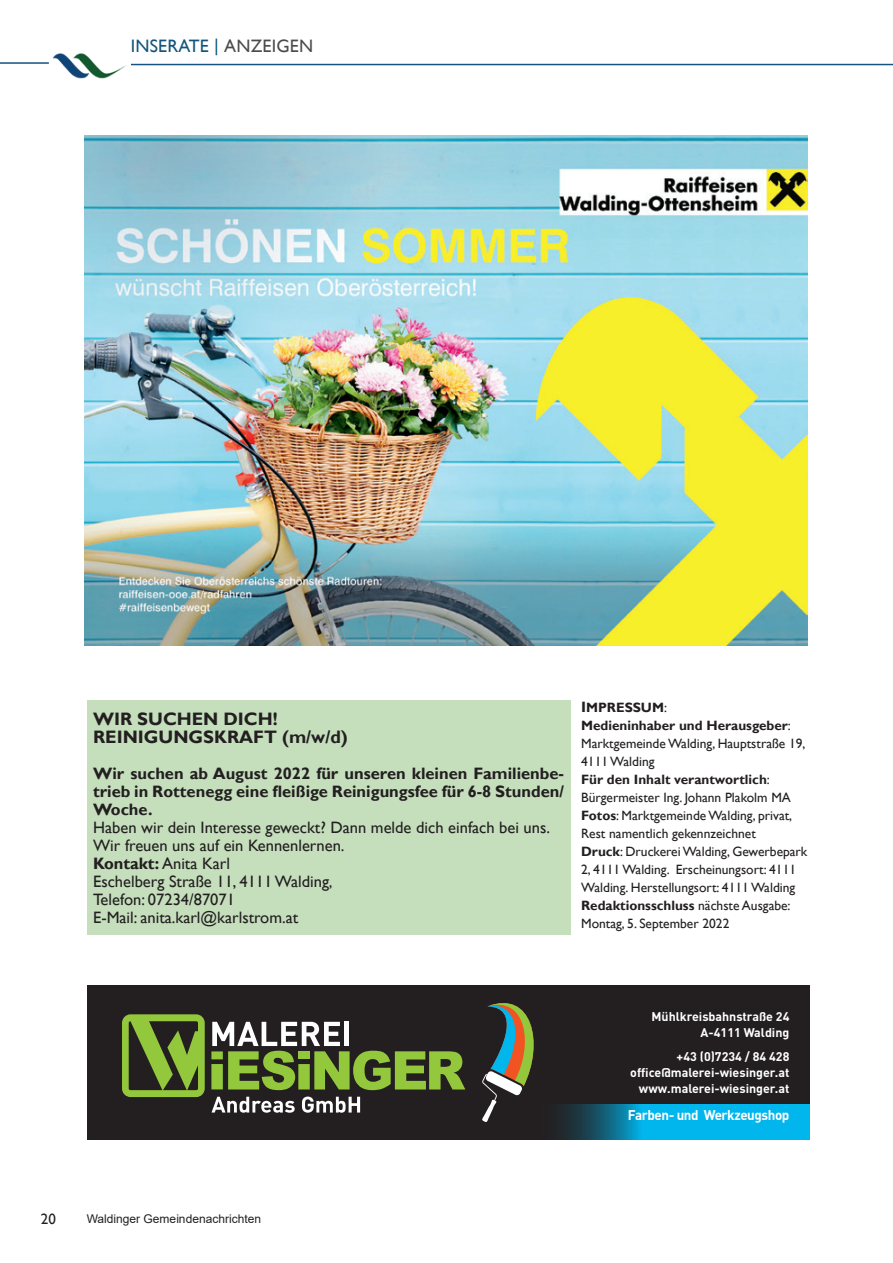
<style>
.page{position:relative;width:893px;height:1263px;background:#fff}
.page>*{position:absolute;margin:0;border:0;box-sizing:border-box;transform-origin:0 0}
.t1{font:700 18px/18px "Gill Sans";color:#231f20}
.t2{font:18px "Gill Sans";letter-spacing:.01em;color:#13557e}
.t3{font:16.5px/18px "Gill Sans";color:#231f20}
.t4{font:700 16.5px/18px "Gill Sans";color:#231f20;text-align:justify}
.t5{font:15px "Gill Sans";color:#231f20}
.t6{font:700 13.95px "DIN Pro";letter-spacing:-.03em;color:#fff;scale:.96 1}
.t7{font:13.5px/18px "Gill Sans";color:#231f20}
.t8{font:700 12.45px/16.2px "DIN Pro";color:#fff;text-align:right}
.t9{font:12px "Arial";color:#231f20}
.s1{color:#4b4c4d}
.s2{font-weight:700}
.s3{font-size:15px}
.s4{font-weight:700;font-size:15px}
</style>
<div class="page">
<img style="left:85px;top:136px;width:723px;height:509px">
<hr style="left:131px;top:64px;width:762px;height:1px;background:#13557e">
<img style="left:52px;top:53px;width:74px;height:26px">
<hr style="left:0;top:62px;width:49px;height:2px;background:#13557e">
<div style="left:87px;top:701px;width:483px;height:234px;background:#c5dfbd"></div>
<div style="left:87px;top:985px;width:723px;height:155px;background:#231f20"></div>
<svg style="left:559px;top:1104px;width:251px;height:36px;background:#0699c5"></svg>
<div style="left:211px;top:1064px;width:12px;height:25px;background:#637f2f"></div>
<svg style="left:122px;top:1014px;width:83px;height:83px"></svg>
<svg style="left:212px;top:1021px;width:254px;height:92px"></svg>
<div style="left:443px;top:1093px;width:34px;height:34px;background:#231f20"></div>
<svg style="left:482px;top:1003px;width:52px;height:119px"></svg>
<h1 class="t2" style="left:131px;top:36px;width:184px">INSERATE | <span class="s1">ANZEIGEN</span></h1>
<h1 class="t1" style="left:93px;top:711px;width:256px">WIR SUCHEN DICH!<br>REINIGUNGSKRAFT (m/w/d)</h1>
<p class="t4" style="left:93px;top:765px;width:472px">Wir suchen ab August 2022 für unseren kleinen Familienbe&shy;trieb in Rottenegg eine fleißige Reinigungsfee für 6-8 Stunden/ Woche.</p>
<p class="t3" style="left:93px;top:819px;width:458px">Haben wir dein Interesse geweckt? Dann melde dich einfach bei uns.<br>Wir freuen uns auf ein Kennenlernen.<br><span class="s2">Kontakt:</span> Anita Karl<br>Eschelberg Straße 11, 4111 Walding<span class="s3">,<br></span>Telefon: 07234/87071<br>E-Mail: anita.karl@karlstrom.at</p>
<p class="t7" style="left:581px;top:698px;width:228px"><span class="s4">I</span><span class="s2">MPRESSUM</span>:<br><span class="s2">Medieninhaber und Herausgeber</span>:<br>Marktgemeinde Walding, Hauptstraße 19,<br>4111 Walding<br><span class="s2">Für den Inhalt verantwortlich</span>:<br>Bürgermeister Ing. Johann Plakolm MA<br><span class="s2">Fotos</span>: Marktgemeinde Walding, privat,<br>Rest namentlich gekennzeichnet<br><span class="s2">Druck</span>: Druckerei Walding, Gewerbepark<br>2, 4111 Walding. Erscheinungsort: 4111<br>Walding. Herstellungsort: 4111 Walding<br><span class="s2">Redaktionsschluss</span> nächste Ausgabe:<br>Montag, 5. September 2022</p>
<p class="t8" style="left:651px;top:1008px;width:139px">Mühlkreisbahnstraße 24<br>A-4111 Walding</p>
<p class="t8" style="left:630px;top:1047px;width:161px">+43 (0)7234 / 84 428 office@malerei-wiesinger.at www.malerei-wiesinger.at</p>
<p class="t6" style="left:628px;top:1105px;width:170px">Farben- und Werkzeugshop</p>
<p class="t5" style="left:41px;top:1211px;width:16px">20</p>
<p class="t9" style="left:87px;top:1210px;width:176px">Waldinger Gemeindenachrichten</p>
</div>
